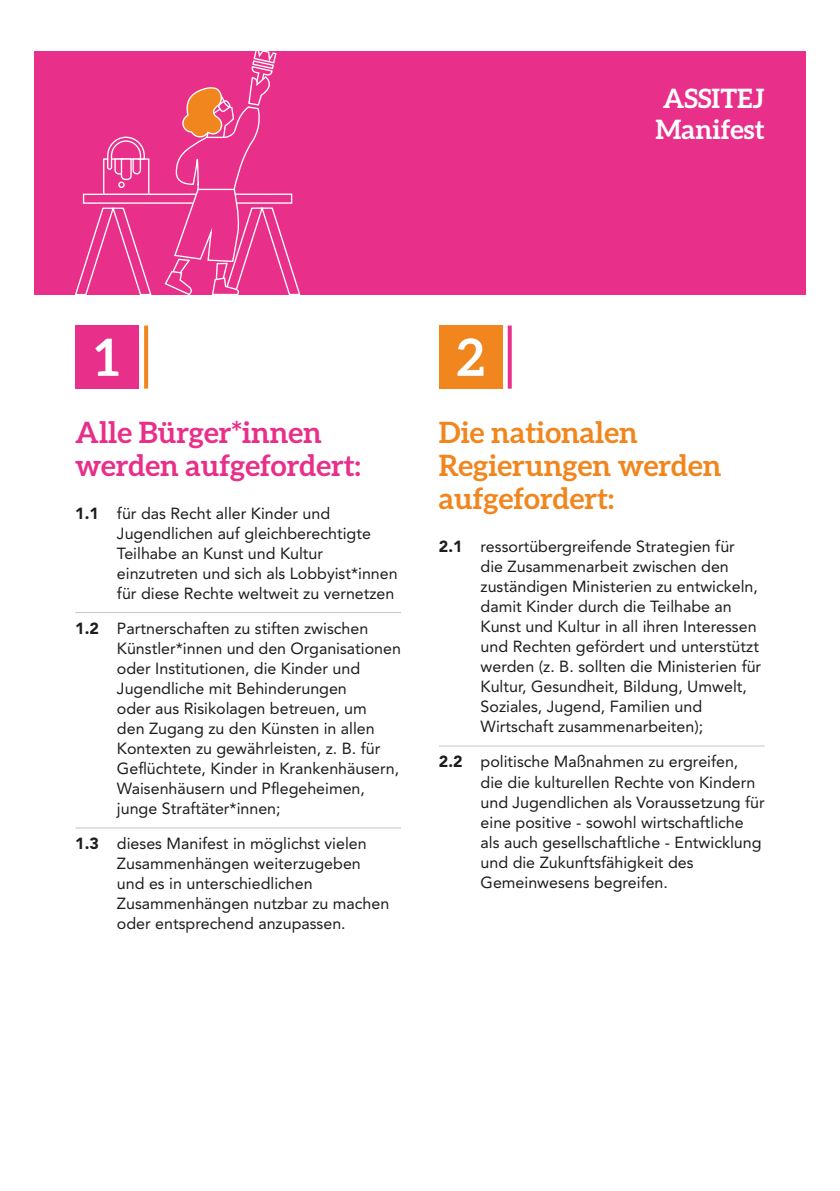
<style>
.page{position:relative;width:840px;height:1191px;background:#fff}
.page>*{position:absolute;margin:0;border:0;box-sizing:border-box;transform-origin:0 0}
.t1{font:700 51.4px "Aleo";color:#fff}
.t2{font:700 29.4px/33.4px "Aleo";color:#f1861e}
.t3{font:700 29.4px/33.4px "Aleo";color:#e82f89}
.t4{font:700 26.6px/30.6px "Aleo";color:#fff}
.t5{font:16px/20px "Avenir LT Std";color:#1d1d1b}
.s1{font-weight:900}
</style>
<div class="page">
<div style="left:34px;top:51px;width:771px;height:243px;background:#e82f89"></div>
<div style="left:83px;top:194px;width:209px;height:10px;border:1px solid #fff"></div>
<svg style="left:74px;top:207px;width:78px;height:88px"></svg>
<div style="left:103px;top:158px;width:46px;height:37px;border:1px solid #fff"></div>
<svg style="left:106px;top:136px;width:39px;height:47px"></svg>
<div style="left:118px;top:182px;width:7px;height:6px;border:1px solid #fff;border-radius:50%"></div>
<svg style="left:163px;top:51px;width:138px;height:244px"></svg>
<hr style="left:75px;top:612px;width:326px;height:1px;background:#c6c6c6">
<hr style="left:75px;top:827px;width:326px;height:1px;background:#c6c6c6">
<hr style="left:438px;top:745px;width:326px;height:1px;background:#c6c6c6">
<svg style="left:144px;top:325px;width:4px;height:63px"></svg>
<svg style="left:507px;top:325px;width:4px;height:63px"></svg>
<div style="left:75px;top:325px;width:63px;height:63px;background:#e82f89"></div>
<div style="left:438px;top:325px;width:64px;height:63px;background:#f1861e"></div>
<h1 class="t1" style="left:94px;top:328px;width:26px">1</h1>
<h1 class="t1" style="left:456px;top:328px;width:29px">2</h1>
<h3 class="t4" style="left:655px;top:83px;width:111px">ASSITEJ<br>Manifest</h3>
<h2 class="t3" style="left:75px;top:415px;width:287px">Alle Bürger*innen werden aufgefordert:</h2>
<p class="t5" style="left:117px;top:503px;width:282px;text-indent:-42px"><span class="s1">1.1</span> für das Recht aller Kinder und Jugendlichen auf gleichberechtigte Teilhabe an Kunst und Kultur einzutreten und sich als Lobbyist*innen für diese Rechte weltweit zu vernetzen</p>
<p class="t5" style="left:117px;top:618px;width:285px;text-indent:-42px"><span class="s1">1.2</span> Partnerschaften zu stiften zwischen Künstler*innen und den Organisationen oder Institutionen, die Kinder und Jugendliche mit Behinderungen<br>oder aus Risikolagen betreuen, um<br>den Zugang zu den Künsten in allen Kontexten zu gewährleisten, z. B. für Geflüchtete, Kinder in Krankenhäusern, Waisenhäusern und Pflegeheimen, junge Straftäter*innen;</p>
<p class="t5" style="left:117px;top:834px;width:274px;text-indent:-42px"><span class="s1">1.3</span> dieses Manifest in möglichst vielen Zusammenhängen weiterzugeben und es in unterschiedlichen Zusammenhängen nutzbar zu machen oder entsprechend anzupassen.</p>
<h2 class="t2" style="left:438px;top:415px;width:284px">Die nationalen<br>Regierungen werden aufgefordert:</h2>
<p class="t5" style="left:480px;top:536px;width:282px;text-indent:-42px"><span class="s1">2.1</span> ressortübergreifende Strategien für die Zusammenarbeit zwischen den zuständigen Ministerien zu entwickeln, damit Kinder durch die Teilhabe an Kunst und Kultur in all ihren Interessen und Rechten gefördert und unterstützt werden (z. B. sollten die Ministerien für Kultur, Gesundheit, Bildung, Umwelt, Soziales, Jugend, Familien und Wirtschaft zusammenarbeiten);</p>
<p class="t5" style="left:480px;top:752px;width:285px;text-indent:-42px"><span class="s1">2.2</span> politische Maßnahmen zu ergreifen, die die kulturellen Rechte von Kindern und Jugendlichen als Voraussetzung für eine positive - sowohl wirtschaftliche als auch gesellschaftliche - Entwicklung und die Zukunftsfähigkeit des Gemeinwesens begreifen.</p>
</div>
